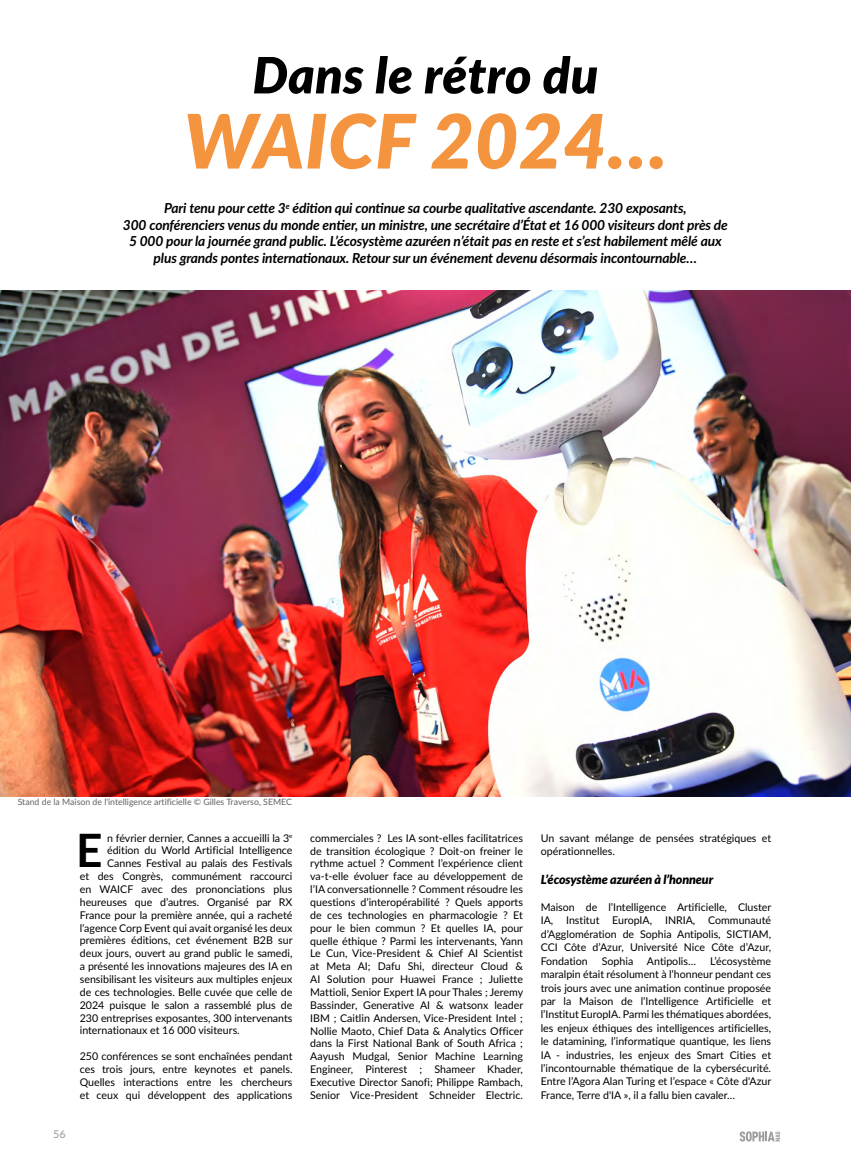
<style>
.page{position:relative;width:851px;height:1170px;background:#fff}
.page>*{position:absolute;margin:0;border:0;box-sizing:border-box;transform-origin:0 0}
.t1{font:italic 900 75px "Lato";letter-spacing:.01em;color:#f4943f}
.t2{font:italic 900 50px "Lato";letter-spacing:.01em;color:#000}
.t3{font:700 45.88px "Lato";color:#000}
.t4{font:italic 700 13.75px/16.5px "Lato";letter-spacing:-.01em;color:#000;text-align:center}
.t5{font:italic 900 12.5px "Lato";letter-spacing:-.01em;color:#000}
.t6{font:10.62px/12.9px "Lato";color:#000;text-align:justify}
.t7{font:500 10.62px "Lato";color:#9d9d9c}
.t8{font:8.75px "Lato";color:#646363}
</style>
<div class="page">
<svg style="left:739px;top:1131px;width:41px;height:10px"></svg>
<img style="left:0;top:291px;width:850px;height:505px">
<h2 class="t2" style="left:252px;top:38px;width:347px">Dans le rétro du</h2>
<h1 class="t1" style="left:184px;top:85px;width:485px">WAICF 2024…</h1>
<p class="t4" style="left:123px;top:199px;width:606px">Pari tenu pour cette 3<sup>e</sup> édition qui continue sa courbe qualitative ascendante. 230 exposants,<br>300 conférenciers venus du monde entier, un ministre, une secrétaire d’État et 16 000 visiteurs dont près de 5 000 pour la journée grand public. L’écosystème azuréen n’était pas en reste et s’est habilement mêlé aux plus grands pontes internationaux. Retour sur un événement devenu désormais incontournable…</p>
<p class="t8" style="left:18px;top:796px;width:276px">Stand de la Maison de l'intelligence artificielle © Gilles Traverso, SEMEC</p>
<p class="t7" style="left:53px;top:1126px;width:14px">56</p>
<h3 class="t3" style="left:76px;top:816px;width:28px">E</h3>
<p class="t6" style="left:107px;top:830px;width:187px">n février dernier, Cannes a accueilli la 3<sup>e</sup></p>
<p class="t6" style="left:107px;top:843px;width:187px">édition du World Artificial Intelligence</p>
<p class="t6" style="left:107px;top:856px;width:187px">Cannes Festival au palais des Festivals</p>
<p class="t6" style="left:80px;top:869px;width:214px">et des Congrès, communément raccourci</p>
<p class="t6" style="left:80px;top:882px;width:214px">en WAICF avec des prononciations plus</p>
<p class="t6" style="left:80px;top:895px;width:214px">heureuses que d’autres. Organisé par RX</p>
<p class="t6" style="left:80px;top:907px;width:214px">France pour la première année, qui a racheté</p>
<p class="t6" style="left:80px;top:920px;width:214px">l’agence Corp Event qui avait organisé les deux</p>
<p class="t6" style="left:80px;top:933px;width:214px">premières éditions, cet événement B2B sur</p>
<p class="t6" style="left:80px;top:946px;width:214px">deux jours, ouvert au grand public le samedi,</p>
<p class="t6" style="left:80px;top:959px;width:214px">a présenté les innovations majeures des IA en</p>
<p class="t6" style="left:80px;top:972px;width:214px">sensibilisant les visiteurs aux multiples enjeux</p>
<p class="t6" style="left:80px;top:985px;width:214px">de ces technologies. Belle cuvée que celle de</p>
<p class="t6" style="left:80px;top:997px;width:214px">2024 puisque le salon a rassemblé plus de</p>
<p class="t6" style="left:80px;top:1010px;width:214px">230 entreprises exposantes, 300 intervenants</p>
<p class="t6" style="left:80px;top:1023px;width:161px">internationaux et 16 000 visiteurs.</p>
<p class="t6" style="left:80px;top:1049px;width:214px">250 conférences se sont enchaînées pendant ces trois jours, entre keynotes et panels.<br>Quelles interactions entre les chercheurs et ceux qui développent des applications</p>
<p class="t6" style="left:310px;top:830px;width:214px">commerciales ? Les IA sont-elles facilitatrices de transition écologique ? Doit-on freiner le rythme actuel ? Comment l’expérience client va-t-elle évoluer face au développement de l’IA conversationnelle ? Comment résoudre les questions d’interopérabilité ? Quels apports de ces technologies en pharmacologie ? Et pour le bien commun ? Et quelles IA, pour quelle éthique ? Parmi les intervenants, Yann Le Cun, Vice-President &amp; Chief AI Scientist at Meta AI; Dafu Shi, directeur Cloud &amp; AI Solution pour Huawei France ; Juliette Mattioli, Senior Expert IA pour Thales ; Jeremy Bassinder, Generative AI &amp; watsonx leader IBM ; Caitlin Andersen, Vice-President Intel ; Nollie Maoto, Chief Data &amp; Analytics Officer dans la First National Bank of South Africa ; Aayush Mudgal, Senior Machine Learning Engineer, Pinterest ; Shameer Khader, Executive Director Sanofi; Philippe Rambach, Senior Vice-President Schneider Electric.</p>
<p class="t6" style="left:540px;top:830px;width:232px;line-height:13.4px">Un savant mélange de pensées stratégiques et opérationnelles.</p>
<p class="t5" style="left:540px;top:870px;width:174px">L’écosystème azuréen à l’honneur</p>
<p class="t6" style="left:540px;top:900px;width:232px;line-height:13.4px">Maison de l’Intelligence Artificielle, Cluster IA, Institut EuropIA, INRIA, Communauté d’Agglomération de Sophia Antipolis, SICTIAM, CCI Côte d’Azur, Université Nice Côte d’Azur, Fondation</p>
<p class="t6" style="left:540px;top:953px;width:232px;line-height:13.4px;text-indent:169px">L’écosystème maralpin était résolument à l’honneur pendant ces trois jours avec une animation continue proposée par la Maison de l’Intelligence Artificielle et l’Institut EuropIA. Parmi les thématiques abordées, les enjeux éthiques des intelligences artificielles, le datamining, l’informatique quantique, les liens IA - industries, les enjeux des Smart Cities et l’incontournable thématique de la cybersécurité.<br>Entre l’Agora Alan Turing et l’espace « Côte d'Azur France, Terre d'IA », il a fallu bien cavaler…</p>
<p class="t6" style="left:601px;top:953px;width:33px">Sophia</p>
<p class="t6" style="left:646px;top:953px;width:51px">Antipolis…</p>
</div>
